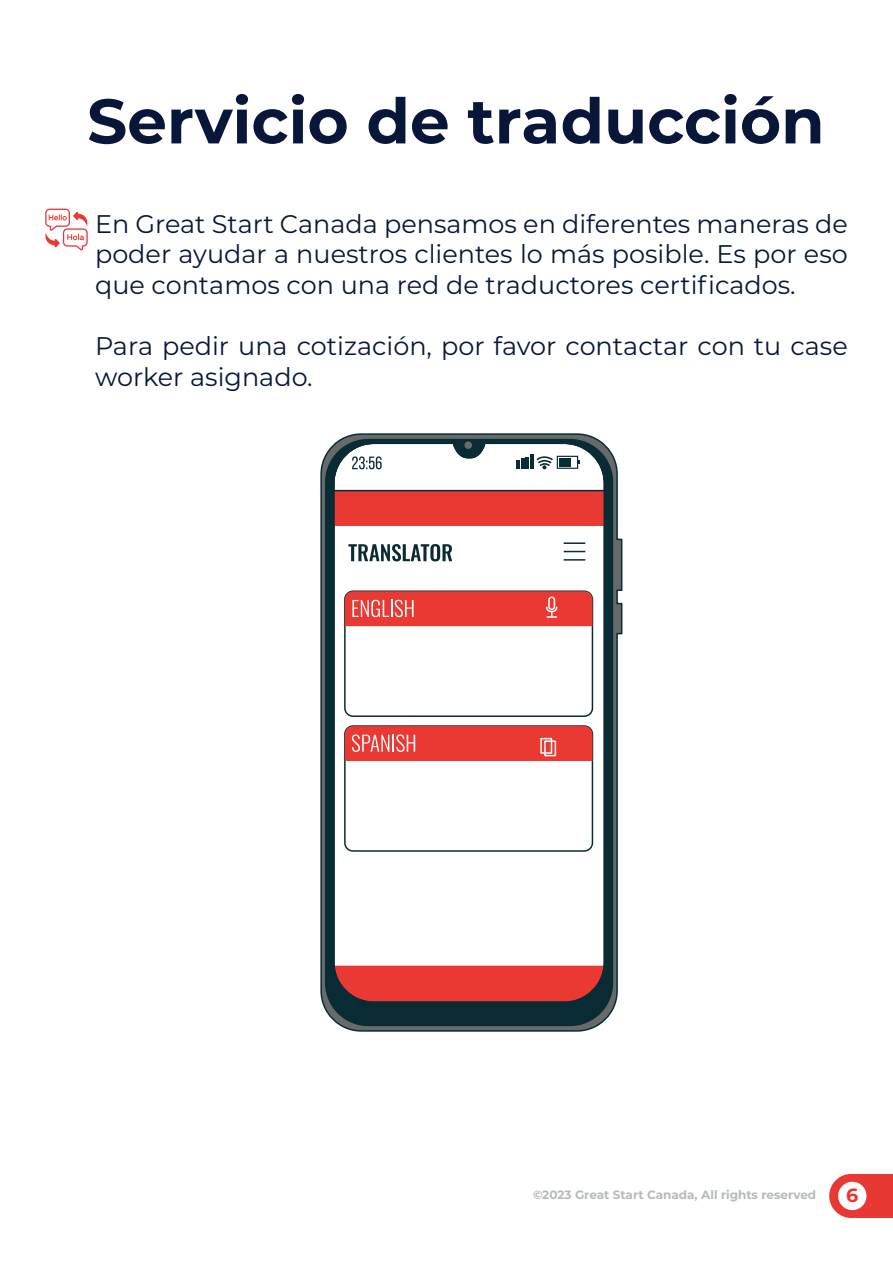
<style>
.page{position:relative;width:893px;height:1263px;background:#fff}
.page>*{position:absolute;margin:0;border:0;box-sizing:border-box;transform-origin:0 0}
.t1{font:700 62.85px "Montserrat";color:#081739}
.t2{font:25.5px/30.6px "Montserrat";color:#081739;text-align:justify}
.t3{font:700 19.05px "Montserrat";color:#e73833}
.t4{font:700 12px "Montserrat";color:#b5babc}
</style>
<div class="page">
<svg style="left:829px;top:1174px;width:64px;height:44px;background:#e94d49"></svg>
<div style="left:838px;top:1182px;width:28px;height:28px;background:#fff;border-radius:50%"></div>
<svg style="left:320px;top:433px;width:303px;height:599px"></svg>
<svg style="left:324px;top:438px;width:290px;height:589px"></svg>
<svg style="left:332px;top:441px;width:274px;height:51px"></svg>
<svg style="left:45px;top:209px;width:43px;height:42px"></svg>
<h1 class="t1" style="left:87px;top:76px;width:739px">Servicio de traducción</h1>
<p class="t2" style="left:95px;top:207px;width:754px">En Great Start Canada pensamos en diferentes maneras de poder ayudar a nuestros clientes lo más posible. Es por eso que contamos con una red de traductores certificados.</p>
<p class="t2" style="left:95px;top:330px;width:754px">Para pedir una cotización, por favor contactar con tu case worker asignado.</p>
<p class="t4" style="left:533px;top:1186px;width:285px">©2023 Great Start Canada, All rights reserved</p>
<p class="t3" style="left:846px;top:1182px;width:14px">6</p>
</div>
